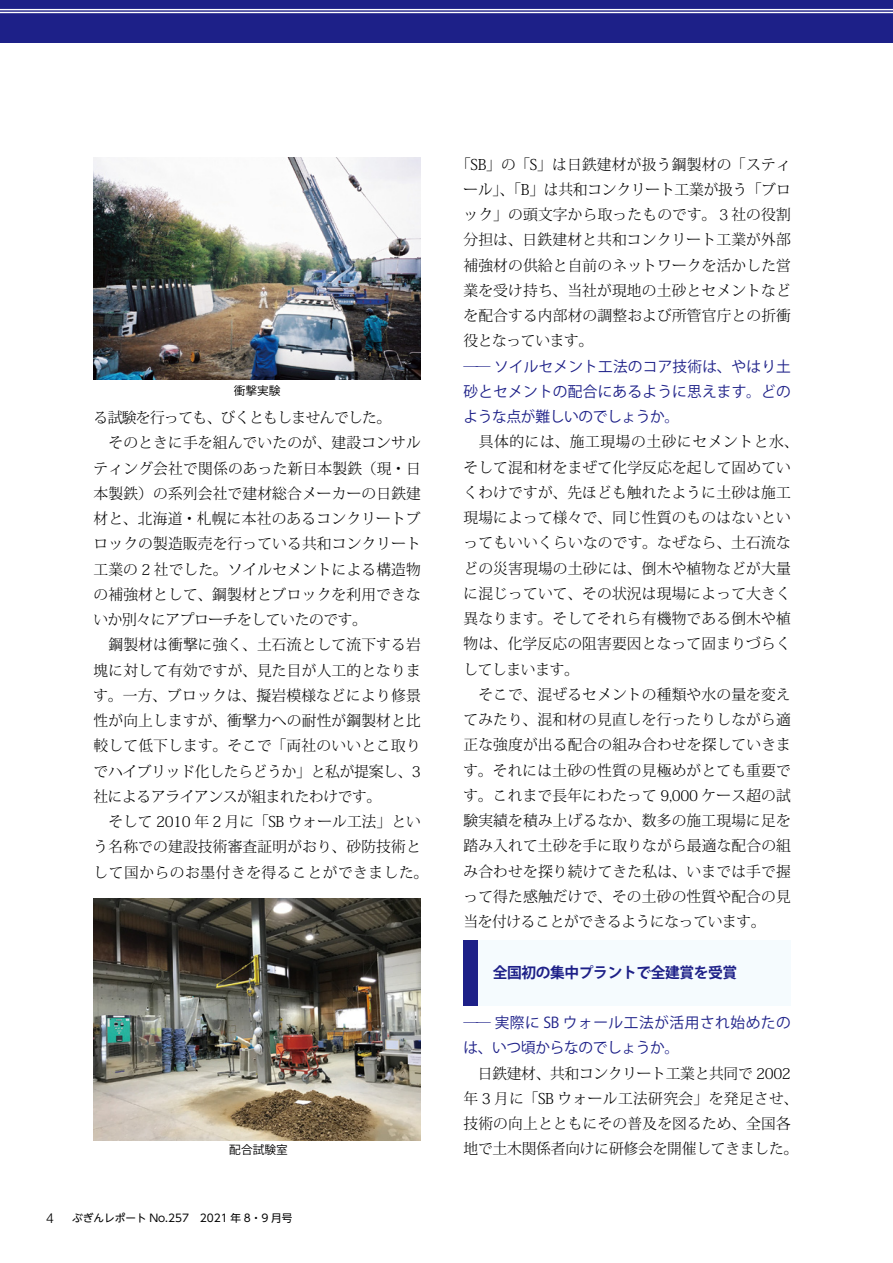
<style>
.page{position:relative;width:893px;height:1263px;background:#fff}
.page>*{position:absolute;margin:0;border:0;box-sizing:border-box;transform-origin:0 0}
.t1{font:300 14.85px/25.2px "Koz Min Pr 6 N";letter-spacing:.01em;color:#000}
.t2{font:300 14.85px/25.2px "Koz Min Pr 6 N";letter-spacing:-.01em;color:#000}
.t3{font:14.85px/25.2px "Koz Go Pr 6 N";letter-spacing:.01em;color:#1d2088;text-align:justify}
.t4{font:14.85px/25.2px "Koz Go Pr 6 N";letter-spacing:.035em;color:#1d2088}
.t5{font:700 14.85px "Koz Go Pr 6 N";letter-spacing:-.025em;color:#1d2088}
.t6{font:300 13.8px "Helvetica LT Std";color:#000}
.t7{font:11.7px "Koz Go Pr 6 N";color:#000}
.t8{font:10.65px "UD Shin Go NT Pro";color:#000}
</style>
<div class="page">
<div style="left:0;top:0;width:893px;height:43px;background:#1d2088"></div>
<hr style="left:0;top:9px;width:893px;height:1px;background:#fff">
<hr style="left:0;top:12px;width:893px;height:1px;background:#fff">
<div style="left:463px;top:940px;width:328px;height:65px;background:#f5fbfe"></div>
<div style="left:463px;top:940px;width:15px;height:65px;background:#1d2088"></div>
<img style="left:94px;top:157px;width:327px;height:222px">
<img style="left:94px;top:898px;width:327px;height:242px">
<p class="t7" style="left:234px;top:384px;width:48px">衝撃実験</p>
<p class="t1" style="left:94px;top:405px;width:336px">る試験を行っても、びくともしませんでした。<br>　そのときに手を組んでいたのが、建設コンサルティング会社で関係のあった新日本製鉄（現・日本製鉄）の系列会社で建材総合メーカーの日鉄建材と、北海道・札幌に本社のあるコンクリートブロックの製造販売を行っている共和コンクリート工業の 2 社でした。ソイルセメントによる構造物の補強材として、鋼製材とブロックを利用できないか別々にアプローチをしていたのです。<br>　鋼製材は衝撃に強く、土石流として流下する岩塊に対して有効ですが、見た目が人工的となります。一方、ブロックは、擬岩模様などにより修景性が向上しますが、衝撃力への耐性が鋼製材と比較して低下します。そこで「両社のいいとこ取りでハイブリッド化したらどうか」と私が提案し、3社によるアライアンスが組まれたわけです。<br>　そして 2010 年 2 月に「SB ウォール工法」という名称での建設技術審査証明がおり、砂防技術として国からのお墨付きを得ることができました。</p>
<p class="t7" style="left:229px;top:1143px;width:60px">配合試験室</p>
<p class="t6" style="left:46px;top:1209px;width:9px">4</p>
<p class="t8" style="left:72px;top:1210px;width:222px">ぶぎんレポート No.257　2021 年 8・9 月号</p>
<p class="t1" style="left:463px;top:152px;width:329px;text-align:justify;text-indent:-7px">「SB」の「S」は日鉄建材が扱う鋼製材の「スティール」、「B」は共和コンクリート工業が扱う「ブロック」の頭文字から取ったものです。３社の役割分担は、日鉄建材と共和コンクリート工業が外部補強材の供給と自前のネットワークを活かした営業を受け持ち、当社が現地の土砂とセメントなどを配合する内部材の調整および所管官庁との折衝役となっています。</p>
<p class="t3" style="left:463px;top:354px;width:329px">── ソイルセメント工法のコア技術は、やはり土砂とセメントの配合にあるように思えます。どのような点が難しいのでしょうか。</p>
<p class="t1" style="left:463px;top:430px;width:336px">　具体的には、施工現場の土砂にセメントと水、そして混和材をまぜて化学反応を起して固めていくわけですが、先ほども触れたように土砂は施工現場によって様々で、同じ性質のものはないといってもいいくらいなのです。なぜなら、土石流などの災害現場の土砂には、倒木や植物などが大量に混じっていて、その状況は現場によって大きく異なります。そしてそれら有機物である倒木や植物は、化学反応の阻害要因となって固まりづらくしてしまいます。<br>　そこで、混ぜるセメントの種類や水の量を変えてみたり、混和材の見直しを行ったりしながら適正な強度が出る配合の組み合わせを探していきます。それには土砂の性質の見極めがとても重要です。これまで長年にわたって 9,000 ケース超の試験実績を積み上げるなか、数多の施工現場に足を踏み入れて土砂を手に取りながら最適な配合の組み合わせを探り続けてきた私は、いまでは手で握って得た感触だけで、その土砂の性質や配合の見当を付けることができるようになっています。</p>
<p class="t5" style="left:478px;top:964px;width:260px">　全国初の集中プラントで全建賞を受賞</p>
<p class="t4" style="left:463px;top:1010px;width:329px">── 実際に SB ウォール工法が活用され始めたのは、いつ頃からなのでしょうか。</p>
<p class="t2" style="left:463px;top:1061px;width:336px">　日鉄建材、共和コンクリート工業と共同で 2002年 3 月に「SB ウォール工法研究会」を発足させ、技術の向上とともにその普及を図るため、全国各地で土木関係者向けに研修会を開催してきました。</p>
</div>
